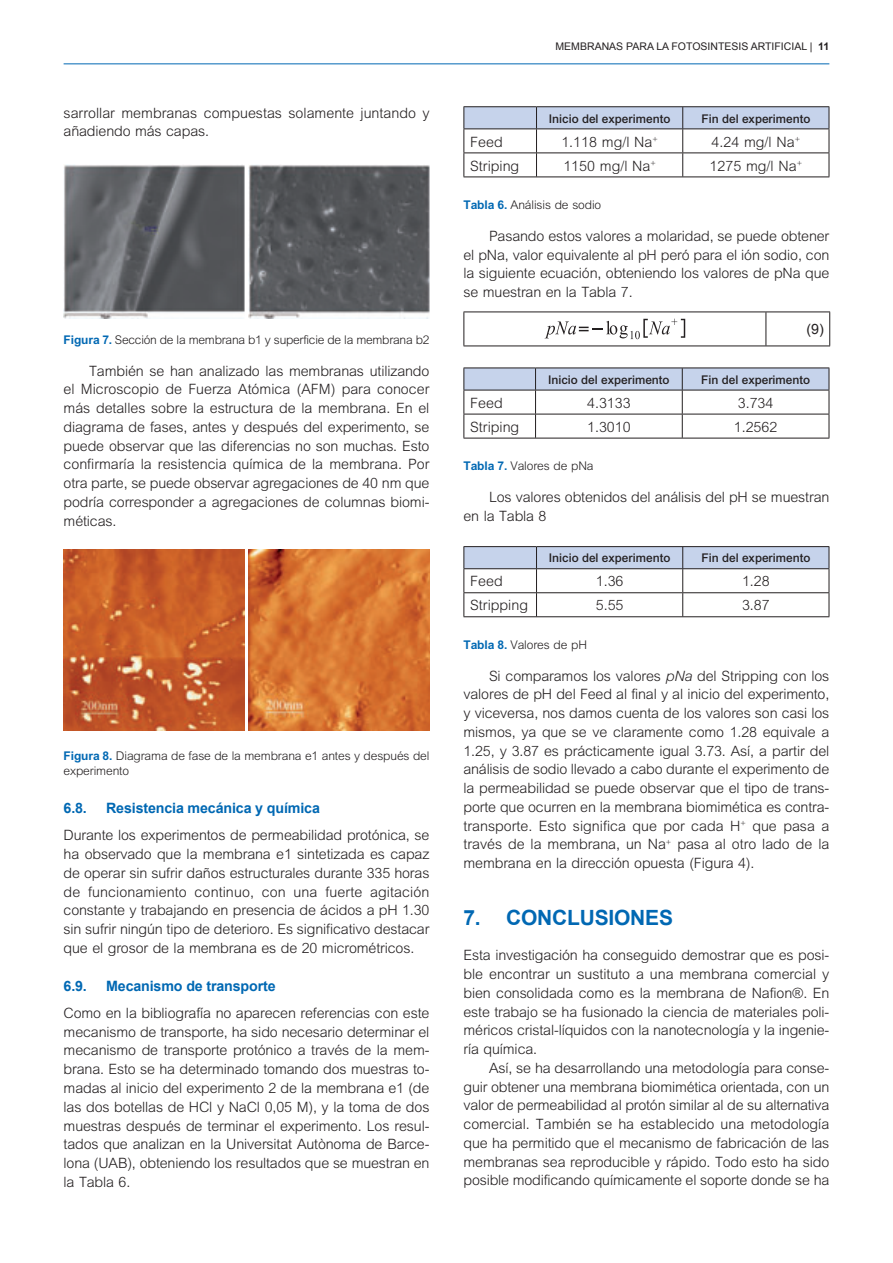
<style>
.page{position:relative;width:893px;height:1263px;background:#fff}
.page>*{position:absolute;margin:0;border:0;box-sizing:border-box;transform-origin:0 0}
.t1{font:700 21px "Arial";letter-spacing:-.01em;color:#0168b3}
.t2{font:300 14.25px/18.8px "M Arial";letter-spacing:-.01em;color:#231f20;text-align:justify}
.t3{font:700 14.25px "Arial";letter-spacing:-.01em;color:#0168b3}
.t4{font:14.25px "Arial";color:#231f20}
.t5{font:300 12px/15px "M Arial";letter-spacing:-.01em;color:#231f20}
.t6{font:500 12px "Arial";color:#231f20}
.t7{font:10.5px "Arial";color:#231f20}
.s1{font-weight:700;color:#0168b3}
.s2{font-weight:700}
.s3{font-style:italic}
</style>
<div class="page">
<hr style="left:64px;top:63px;width:765px;height:1px;background:#0168b3">
<img style="left:64px;top:165px;width:180px;height:154px">
<img style="left:249px;top:165px;width:180px;height:154px">
<img style="left:64px;top:550px;width:180px;height:180px">
<img style="left:249px;top:550px;width:180px;height:180px">
<hr style="left:463px;top:177px;width:366px;height:1px;background:#231f20">
<hr style="left:463px;top:106px;width:73px;height:1px;background:#231f20">
<hr style="left:536px;top:106px;width:293px;height:1px;background:#231f20">
<svg style="left:463px;top:107px;width:366px;height:70px"></svg>
<hr style="left:463px;top:129px;width:366px;height:1px;background:#231f20">
<hr style="left:463px;top:312px;width:303px;height:1px;background:#231f20">
<hr style="left:463px;top:312px;width:1px;height:34px;background:#231f20">
<hr style="left:766px;top:312px;width:64px;height:1px;background:#231f20">
<hr style="left:765px;top:312px;width:1px;height:34px;background:#231f20">
<hr style="left:829px;top:312px;width:1px;height:34px;background:#231f20">
<hr style="left:463px;top:346px;width:367px;height:1px;background:#231f20">
<svg style="left:544px;top:319px;width:141px;height:20px"></svg>
<hr style="left:463px;top:438px;width:366px;height:1px;background:#231f20">
<svg style="left:463px;top:368px;width:366px;height:70px"></svg>
<hr style="left:463px;top:390px;width:366px;height:1px;background:#231f20">
<hr style="left:463px;top:616px;width:366px;height:1px;background:#231f20">
<hr style="left:463px;top:546px;width:73px;height:1px;background:#231f20">
<hr style="left:536px;top:546px;width:293px;height:1px;background:#231f20">
<svg style="left:463px;top:547px;width:366px;height:69px"></svg>
<hr style="left:463px;top:568px;width:366px;height:1px;background:#231f20">
<p class="t2" style="left:64px;top:104px;width:367px">sarrollar membranas compuestas solamente juntando y añadiendo más capas.</p>
<p class="t5" style="left:64px;top:333px;width:367px"><span class="s1">Figura 7.</span> Sección de la membrana b1 y superficie de la membrana b2</p>
<p class="t2" style="left:64px;top:362px;width:367px;text-indent:26px">También se han analizado las membranas utilizando el Microscopio de Fuerza Atómica (AFM) para conocer más detalles sobre la estructura de la membrana. En el diagrama de fases, antes y después del experimento, se puede observar que las diferencias no son muchas. Esto confirmaría la resistencia química de la membrana. Por otra parte, se puede observar agregaciones de 40 nm que podría corresponder a agregaciones de columnas biomi&shy;méticas.</p>
<p class="t5" style="left:64px;top:750px;width:367px"><span class="s1">Figura 8.</span> Diagrama de fase de la membrana e1 antes y después del experimento</p>
<p class="t3" style="left:64px;top:800px;width:25px">6.8.</p>
<p class="t3" style="left:106px;top:800px;width:215px">Resistencia mecánica y química</p>
<p class="t2" style="left:64px;top:827px;width:367px">Durante los experimentos de permeabilidad protónica, se ha observado que la membrana e1 sintetizada es capaz de operar sin sufrir daños estructurales durante 335 horas de funcionamiento continuo, con una fuerte agitación constante y trabajando en presencia de ácidos a pH 1.30 sin sufrir ningún tipo de deterioro. Es significativo destacar que el grosor de la membrana es de 20 micrométricos.</p>
<p class="t3" style="left:64px;top:978px;width:25px">6.9.</p>
<p class="t3" style="left:106px;top:978px;width:171px">Mecanismo de transporte</p>
<p class="t2" style="left:64px;top:1005px;width:367px">Como en la bibliografía no aparecen referencias con este mecanismo de transporte, ha sido necesario determinar el mecanismo de transporte protónico a través de la mem&shy;brana. Esto se ha determinado tomando dos muestras to&shy;madas al inicio del experimento 2 de la membrana e1 (de las dos botellas de HCl y NaCl 0,05 M), y la toma de dos muestras después de terminar el experimento. Los resul&shy;tados que analizan en la Universitat Autònoma de Barce&shy;lona (UAB), obteniendo los resultados que se muestran en la Tabla 6.</p>
<p class="t7" style="left:555px;top:41px;width:275px">MEMBRANAS PARA LA FOTOSINTESIS ARTIFICIAL | <span class="s2">11</span></p>
<p class="t6" style="left:549px;top:114px;width:123px">Inicio del experimento</p>
<p class="t6" style="left:701px;top:114px;width:110px">Fin del experimento</p>
<p class="t2" style="left:470px;top:133px;width:34px">Feed</p>
<p class="t2" style="left:561px;top:133px;width:98px">1.118 mg/l Na<sup>+</sup></p>
<p class="t2" style="left:711px;top:133px;width:90px">4.24 mg/l Na<sup>+</sup></p>
<p class="t2" style="left:470px;top:157px;width:51px">Striping</p>
<p class="t2" style="left:563px;top:157px;width:94px">1150 mg/l Na<sup>+</sup></p>
<p class="t2" style="left:709px;top:157px;width:94px">1275 mg/l Na<sup>+</sup></p>
<p class="t5" style="left:463px;top:199px;width:139px"><span class="s1">Tabla 6.</span> Análisis de sodio</p>
<p class="t2" style="left:463px;top:228px;width:367px;text-indent:26px">Pasando estos valores a molaridad, se puede obtener el pNa, valor equivalente al pH peró para el ión sodio, con la siguiente ecuación, obteniendo los valores de pNa que se muestran en la Tabla 7.</p>
<p class="t4" style="left:806px;top:321px;width:19px">(9)</p>
<p class="t6" style="left:548px;top:375px;width:123px">Inicio del experimento</p>
<p class="t6" style="left:701px;top:375px;width:110px">Fin del experimento</p>
<p class="t2" style="left:470px;top:395px;width:34px">Feed</p>
<p class="t2" style="left:587px;top:395px;width:45px">4.3133</p>
<p class="t2" style="left:737px;top:395px;width:37px">3.734</p>
<p class="t2" style="left:470px;top:419px;width:51px">Striping</p>
<p class="t2" style="left:587px;top:419px;width:45px">1.3010</p>
<p class="t2" style="left:733px;top:419px;width:45px">1.2562</p>
<p class="t5" style="left:463px;top:460px;width:132px"><span class="s1">Tabla 7.</span> Valores de pNa</p>
<p class="t2" style="left:463px;top:489px;width:367px;text-indent:26px">Los valores obtenidos del análisis del pH se muestran en la Tabla 8</p>
<p class="t6" style="left:549px;top:554px;width:123px">Inicio del experimento</p>
<p class="t6" style="left:701px;top:554px;width:110px">Fin del experimento</p>
<p class="t2" style="left:470px;top:573px;width:34px">Feed</p>
<p class="t2" style="left:595px;top:573px;width:29px">1.36</p>
<p class="t2" style="left:742px;top:573px;width:29px">1.28</p>
<p class="t2" style="left:470px;top:597px;width:59px">Stripping</p>
<p class="t2" style="left:595px;top:597px;width:29px">5.55</p>
<p class="t2" style="left:742px;top:597px;width:29px">3.87</p>
<p class="t5" style="left:463px;top:638px;width:125px"><span class="s1">Tabla 8.</span> Valores de pH</p>
<p class="t2" style="left:463px;top:667px;width:367px;text-indent:26px">Si comparamos los valores <span class="s3">pNa</span> del Stripping con los valores de pH del Feed al final y al inicio del experimento, y viceversa, nos damos cuenta de los valores son casi los mismos, ya que se ve claramente como 1.28 equivale a 1.25, y 3.87 es prácticamente igual 3.73. Así, a partir del análisis de sodio llevado a cabo durante el experimento de la permeabilidad se puede observar que el tipo de trans&shy;porte que ocurren en la membrana biomimética es contra&shy;transporte. Esto significa que por cada H<sup>+</sup> que pasa a través de la membrana, un Na<sup>+</sup> pasa al otro lado de la membrana en la dirección opuesta (Figura 4).</p>
<h1 class="t1" style="left:463px;top:906px;width:211px">7. CONCLUSIONES</h1>
<p class="t2" style="left:463px;top:947px;width:367px">Esta investigación ha conseguido demostrar que es posi&shy;ble encontrar un sustituto a una membrana comercial y bien consolidada como es la membrana de Nafion®. En este trabajo se ha fusionado la ciencia de materiales poli&shy;méricos cristal-líquidos con la nanotecnología y la ingenie&shy;ría química.</p>
<p class="t2" style="left:463px;top:1060px;width:367px;text-indent:26px">Así, se ha desarrollando una metodología para conse&shy;guir obtener una membrana biomimética orientada, con un valor de permeabilidad al protón similar al de su alternativa comercial. También se ha establecido una metodología que ha permitido que el mecanismo de fabricación de las membranas sea reproducible y rápido. Todo esto ha sido posible modificando químicamente el soporte donde se ha</p>
</div>
